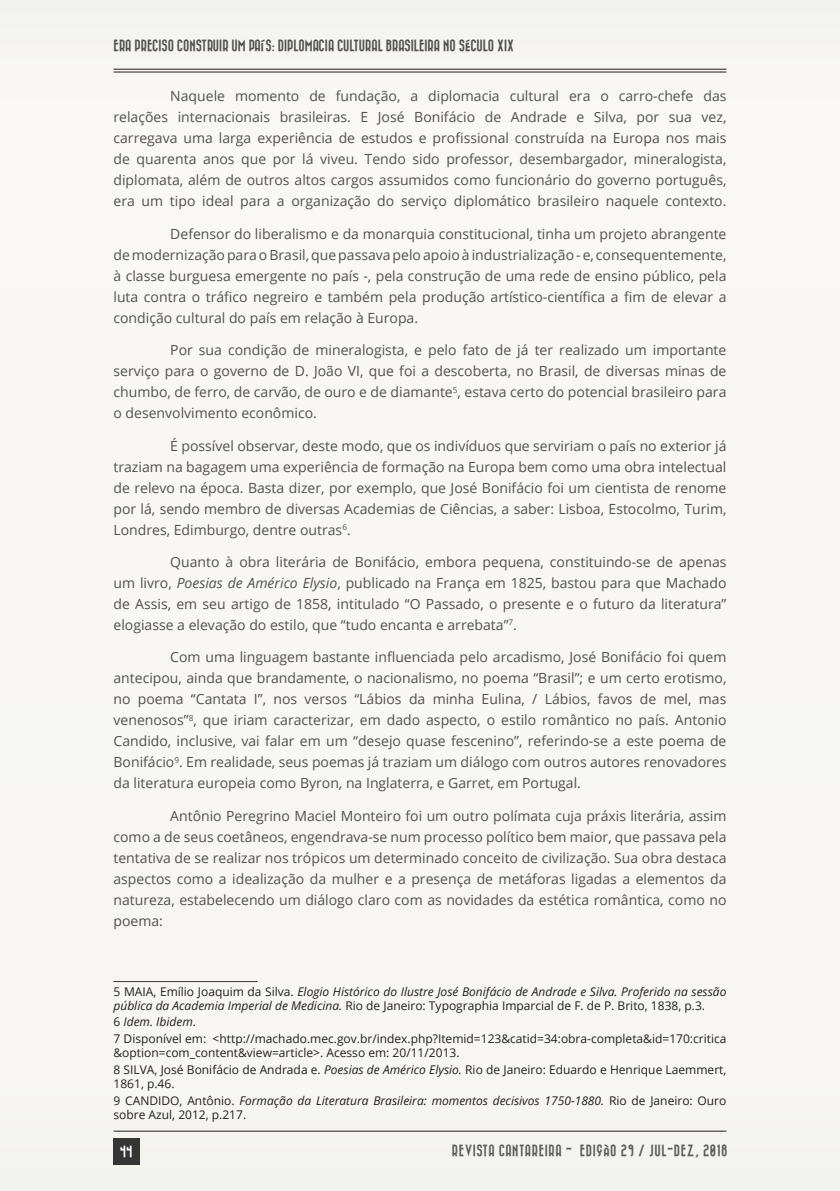
<style>
.page{position:relative;width:840px;height:1191px;background:#fff}
.page>*{position:absolute;margin:0;border:0;box-sizing:border-box;transform-origin:0 0}
.TEXTO{font:14px/21px "Open Sans";color:#515151;text-align:justify}
.t1{font:italic 12px/14px "Open Sans";color:#231f20}
.t2{font:12px/14px "Open Sans";color:#231f20}
.t3{font:12px "Bazar";color:#515151}
.t4{font:12px "Bazar";letter-spacing:.05em;color:#5d5d5d}
.t5{font:12px "Bazar";color:#fff}
.s1{font-style:italic}
.s2{font-style:normal}
</style>
<div class="page">
<div style="left:0;top:0;width:839px;height:1190px;background:#f8f7f4"></div>
<hr style="left:113px;top:69px;width:613px;height:1px;background:#231f20">
<hr style="left:113px;top:72px;width:613px;height:1px;background:#231f20">
<hr style="left:113px;top:1130px;width:613px;height:1px;background:#231f20">
<div style="left:113px;top:1138px;width:26px;height:27px;background:#363536"></div>
<hr style="left:113px;top:981px;width:144px;height:1px;background:#363536">
<p class="t3" style="left:113px;top:39px;width:402px">ERA PRECISO CONSTRUIR UM PAÍS: DIPLOMACIA CULTURAL BRASILEIRA NO SÉCULO XIX</p>
<p class="TEXTO" style="left:113px;top:85px;width:614px;text-indent:57px">Naquele momento de fundação, a diplomacia cultural era o carro-chefe das relações internacionais brasileiras. E José Bonifácio de Andrade e Silva, por sua vez, carregava uma larga experiência de estudos e profissional construída na Europa nos mais de quarenta anos que por lá viveu. Tendo sido professor, desembargador, mineralogista, diplomata, além de outros altos cargos assumidos como funcionário do governo português, era um tipo ideal para a organização do serviço diplomático brasileiro naquele contexto.</p>
<p class="TEXTO" style="left:113px;top:223px;width:614px;text-indent:57px">Defensor do liberalismo e da monarquia constitucional, tinha um projeto abrangente de modernização para o Brasil, que passava pelo apoio à industrialização - e, consequentemente, à classe burguesa emergente no país -, pela construção de uma rede de ensino público, pela luta contra o tráfico negreiro e também pela produção artístico-científica a fim de elevar a condição cultural do país em relação à Europa.</p>
<p class="TEXTO" style="left:113px;top:339px;width:614px;text-indent:57px">Por sua condição de mineralogista, e pelo fato de já ter realizado um importante serviço para o governo de D. João VI, que foi a descoberta, no Brasil, de diversas minas de chumbo, de ferro, de carvão, de ouro e de diamante<sup>5</sup>, estava certo do potencial brasileiro para o desenvolvimento econômico.</p>
<p class="TEXTO" style="left:113px;top:434px;width:614px;text-indent:57px">É possível observar, deste modo, que os indivíduos que serviriam o país no exterior já traziam na bagagem uma experiência de formação na Europa bem como uma obra intelectual de relevo na época. Basta dizer, por exemplo, que José Bonifácio foi um cientista de renome por lá, sendo membro de diversas Academias de Ciências, a saber: Lisboa, Estocolmo, Turim, Londres, Edimburgo, dentre outras<sup>6</sup>.</p>
<p class="TEXTO" style="left:113px;top:551px;width:614px;text-indent:57px">Quanto à obra literária de Bonifácio, embora pequena, constituindo-se de apenas um livro, <span class="s1">Poesias de Américo Elysio</span>, publicado na França em 1825, bastou para que Machado de Assis, em seu artigo de 1858, intitulado “O Passado, o presente e o futuro da literatura” elogiasse a elevação do estilo, que “tudo encanta e arrebata”<sup>7</sup>.</p>
<p class="TEXTO" style="left:113px;top:646px;width:614px;text-indent:57px">Com uma linguagem bastante influenciada pelo arcadismo, José Bonifácio foi quem antecipou, ainda que brandamente, o nacionalismo, no poema “Brasil”; e um certo erotismo, no poema “Cantata I”, nos versos “Lábios da minha Eulina, / Lábios, favos de mel, mas venenosos”<sup>8</sup>, que iriam caracterizar, em dado aspecto, o estilo romântico no país. Antonio Candido, inclusive, vai falar em um “desejo quase fescenino”, referindo-se a este poema de Bonifácio<sup>9</sup>. Em realidade, seus poemas já traziam um diálogo com outros autores renovadores da literatura europeia como Byron, na Inglaterra, e Garret, em Portugal.</p>
<p class="TEXTO" style="left:113px;top:805px;width:614px;text-indent:57px">Antônio Peregrino Maciel Monteiro foi um outro polímata cuja práxis literária, assim como a de seus coetâneos, engendrava-se num processo político bem maior, que passava pela tentativa de se realizar nos trópicos um determinado conceito de civilização. Sua obra destaca aspectos como a idealização da mulher e a presença de metáforas ligadas a elementos da natureza, estabelecendo um diálogo claro com as novidades da estética romântica, como no poema:</p>
<p class="t1" style="left:113px;top:984px;width:614px"><span class="s2">5 MAIA, Emílio Joaquim da Silva.</span> Elogio Histórico do Ilustre José Bonifácio de Andrade e Silva. Proferido na sessão pública da Academia Imperial de Medicina. <span class="s2">Rio de Janeiro: Typographia Imparcial de F. de P. Brito, 1838, p.3.</span></p>
<p class="t1" style="left:113px;top:1014px;width:84px"><span class="s2">6</span> Idem. Ibidem<span class="s2">.</span></p>
<p class="t2" style="left:113px;top:1031px;width:614px">7 Disponível em: &lt;http://machado.mec.gov.br/index.php?Itemid=123&amp;catid=34:obra-completa&amp;id=170:critica &amp;option=com_content&amp;view=article&gt;. Acesso em: 20/11/2013.</p>
<p class="t2" style="left:113px;top:1062px;width:614px">8 SILVA, José Bonifácio de Andrada e. <span class="s1">Poesias de Américo Elysio.</span> Rio de Janeiro: Eduardo e Henrique Laemmert,<br>1861, p.46.</p>
<p class="t1" style="left:113px;top:1093px;width:614px"><span class="s2">9 CANDIDO, Antônio.</span> Formação da Literatura Brasileira: momentos decisivos 1750-1880. <span class="s2">Rio de Janeiro: Ouro sobre Azul, 2012, p.217.</span></p>
<p class="t5" style="left:120px;top:1145px;width:14px">44</p>
<p class="t4" style="left:451px;top:1143px;width:277px">REVISTA CANTAREIRA - EDIÇÃO 29 / JUL-DEZ, 2018</p>
</div>
